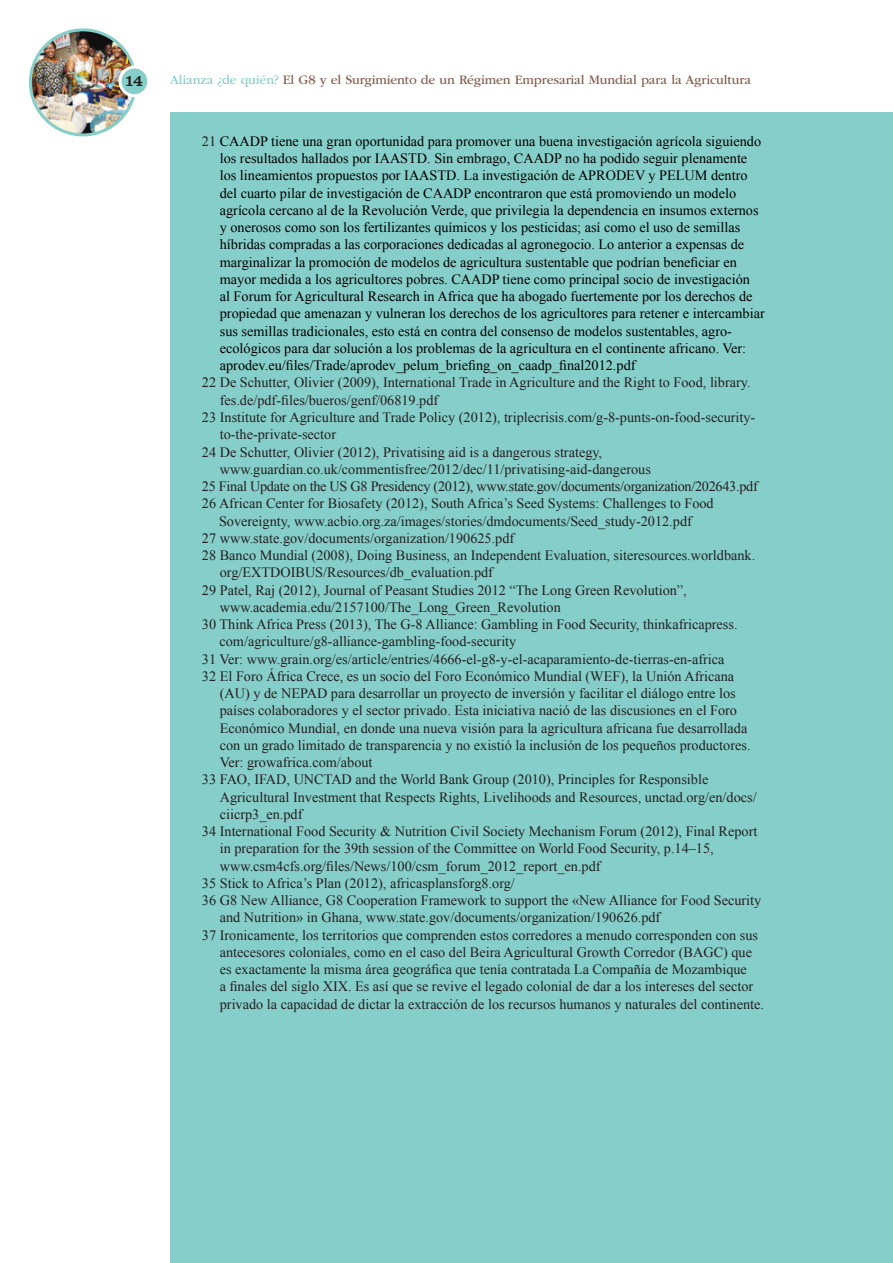
<style>
.page{position:relative;width:893px;height:1263px;background:#fff}
.page>*{position:absolute;margin:0;border:0;box-sizing:border-box;transform-origin:0 0}
.t1{font:16.5px "Clarendon LT Std";color:#231f20}
.Plain_Text{font:14.25px/17.2px "Times New Roman";color:#231f20}
.t2{font:14.25px/17.2px "Times New Roman";color:#000}
.Plain_Text-2{font:14.25px "Times New Roman";letter-spacing:-.02em;color:#231f20}
.t3{font:13.5px "ITC Garamond Std";letter-spacing:-.01em;color:#845d4e}
.s1{color:#86cec9}
.s2{color:#231f20}
</style>
<div class="page">
<div style="left:170px;top:113px;width:723px;height:1150px;background:#86cec9"></div>
<img style="left:30px;top:30px;width:105px;height:105px;border-radius:53px">
<div style="left:29px;top:28px;width:108px;height:108px;border:3px solid #86cec9;border-radius:50%"></div>
<div style="left:120px;top:67px;width:29px;height:29px;background:#86cec9;border-radius:50%"></div>
<div style="left:119px;top:65px;width:31px;height:32px;border:3px solid #fff;border-radius:50%"></div>
<p class="t1" style="left:124px;top:71px;width:20px">14</p>
<p class="t3" style="left:170px;top:73px;width:582px"><span class="s1">Alianza ¿de quién?</span> El G8 y el Surgimiento de un Régimen Empresarial Mundial para la Agricultura</p>
<p class="t2" style="left:220px;top:132px;width:546px;text-indent:-18px"><span class="s2">21</span> CAADP tiene una gran oportunidad para promover una buena investigación agrícola siguiendo los resultados hallados por IAASTD. Sin embrago, CAADP no ha podido seguir plenamente los lineamientos propuestos por IAASTD. La investigación de APRODEV y PELUM dentro del cuarto pilar de investigación de CAADP encontraron que está promoviendo un modelo agrícola cercano al de la Revolución Verde, que privilegia la dependencia en insumos externos y onerosos como son los fertilizantes químicos y los pesticidas; así como el uso de semillas híbridas compradas a las corporaciones dedicadas al agronegocio. Lo anterior a expensas de marginalizar la promoción de modelos de agricultura sustentable que podrían beneficiar en mayor medida a los agricultores pobres. CAADP tiene como principal socio de investigación<br>al Forum for Agricultural Research in Africa que ha abogado fuertemente por los derechos de propiedad que amenazan y vulneran los derechos de los agricultores para retener e intercambiar sus semillas tradicionales, esto está en contra del consenso de modelos sustentables, agro&shy;ecológicos para dar solución a los problemas de la agricultura en el continente africano. Ver: aprodev.eu/files/Trade/aprodev_pelum_briefing_on_caadp_final2012.pdf</p>
<p class="Plain_Text" style="left:220px;top:374px;width:532px;text-indent:-18px">22 De Schutter, Olivier (2009), International Trade in Agriculture and the Right to Food, library. fes.de/pdf-files/bueros/genf/06819.pdf</p>
<p class="Plain_Text" style="left:220px;top:408px;width:537px;text-indent:-18px">23 Institute for Agriculture and Trade Policy (2012), triplecrisis.com/g-8-punts-on-food-security&shy;to-the-private-sector</p>
<p class="Plain_Text" style="left:220px;top:443px;width:433px;text-indent:-18px">24 De Schutter, Olivier (2012), Privatising aid is a dangerous strategy, www.guardian.co.uk/commentisfree/2012/dec/11/privatising-aid-dangerous</p>
<p class="Plain_Text-2" style="left:202px;top:477px;width:557px">25 Final Update on the US G8 Presidency (2012), www.state.gov/documents/organization/202643.pdf</p>
<p class="Plain_Text" style="left:202px;top:495px;width:513px;text-align:center">26 African Center for Biosafety (2012), South Africa’s Seed Systems: Challenges to Food<br>Sovereignty, www.acbio.org.za/images/stories/dmdocuments/Seed_study-2012.pdf</p>
<p class="Plain_Text" style="left:202px;top:529px;width:314px">27 www.state.gov/documents/organization/190625.pdf</p>
<p class="Plain_Text" style="left:220px;top:546px;width:537px;text-indent:-18px">28 Banco Mundial (2008), Doing Business, an Independent Evaluation, siteresources.worldbank. org/EXTDOIBUS/Resources/db_evaluation.pdf</p>
<p class="Plain_Text" style="left:220px;top:581px;width:469px;text-indent:-18px">29 Patel, Raj (2012), Journal of Peasant Studies 2012 “The Long Green Revolution”, www.academia.edu/2157100/The_Long_Green_Revolution</p>
<p class="Plain_Text" style="left:220px;top:615px;width:520px;text-indent:-18px">30 Think Africa Press (2013), The G-8 Alliance: Gambling in Food Security, thinkafricapress. com/agriculture/g8-alliance-gambling-food-security</p>
<p class="Plain_Text" style="left:202px;top:650px;width:524px">31 Ver: www.grain.org/es/article/entries/4666-el-g8-y-el-acaparamiento-de-tierras-en-africa</p>
<p class="Plain_Text" style="left:220px;top:667px;width:532px;text-indent:-18px">32 El Foro África Crece, es un socio del Foro Económico Mundial (WEF), la Unión Africana (AU) y de NEPAD para desarrollar un proyecto de inversión y facilitar el diálogo entre los países colaboradores y el sector privado. Esta iniciativa nació de las discusiones en el Foro Económico Mundial, en donde una nueva visión para la agricultura africana fue desarrollada con un grado limitado de transparencia y no existió la inclusión de los pequeños productores.<br>Ver: growafrica.com/about</p>
<p class="Plain_Text" style="left:220px;top:771px;width:538px;text-indent:-18px">33 FAO, IFAD, UNCTAD and the World Bank Group (2010), Principles for Responsible<br>Agricultural Investment that Respects Rights, Livelihoods and Resources, unctad.org/en/docs/ ciicrp3_en.pdf</p>
<p class="Plain_Text" style="left:220px;top:822px;width:539px;text-indent:-18px">34 International Food Security &amp; Nutrition Civil Society Mechanism Forum (2012), Final Report in preparation for the 39th session of the Committee on World Food Security, p.14–15, www.csm4cfs.org/files/News/100/csm_forum_2012_report_en.pdf</p>
<p class="Plain_Text" style="left:202px;top:874px;width:314px">35 Stick to Africa’s Plan (2012), africasplansforg8.org/</p>
<p class="Plain_Text" style="left:220px;top:891px;width:543px;text-indent:-18px">36 G8 New Alliance, G8 Cooperation Framework to support the «New Alliance for Food Security and Nutrition» in Ghana, www.state.gov/documents/organization/190626.pdf</p>
<p class="Plain_Text" style="left:220px;top:926px;width:546px;text-indent:-18px">37 Ironicamente, los territorios que comprenden estos corredores a menudo corresponden con sus antecesores coloniales, como en el caso del Beira Agricultural Growth Corredor (BAGC) que es exactamente la misma área geográfica que tenía contratada La Compañía de Mozambique<br>a finales del siglo XIX. Es así que se revive el legado colonial de dar a los intereses del sector privado la capacidad de dictar la extracción de los recursos humanos y naturales del continente.</p>
</div>
